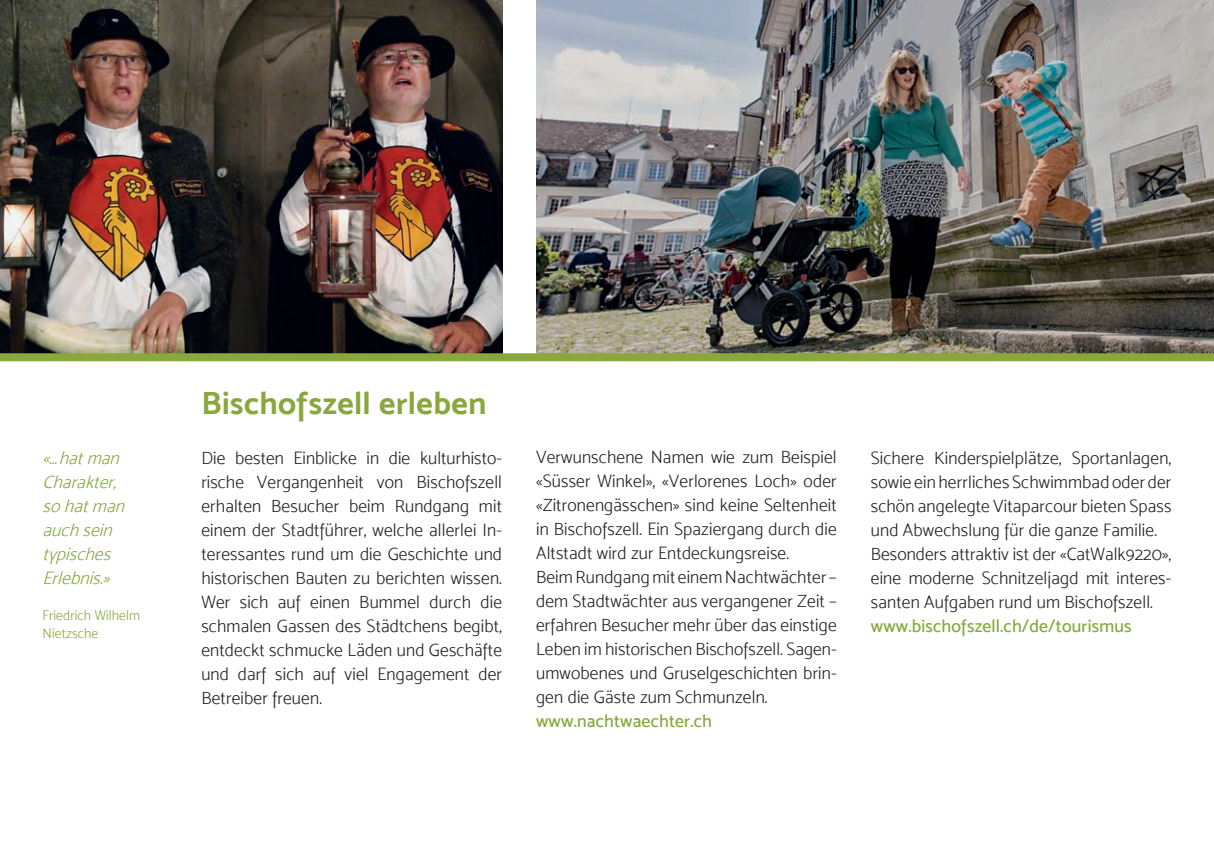
<style>
.page{position:relative;width:1214px;height:862px;background:#fff}
.page>*{position:absolute;margin:0;border:0;box-sizing:border-box;transform-origin:0 0}
.t1{font:32px "Mosk Bold 700";letter-spacing:.015em;color:#88a83d}
.t2{font:18px/24px "Mosk Light 300";letter-spacing:.01em;color:#231f20}
.t3{font:italic 18px/24px "Mosk Light 300";color:#88a83d}
.t4{font:18px "Mosk Medium 500";letter-spacing:.01em;color:#88a83d}
.t5{font:14px/18px "Mosk Light 300";letter-spacing:.01em;color:#88a83d}
</style>
<div class="page">
<img style="left:536px;top:0;width:677px;height:353px">
<img style="left:0;top:0;width:502px;height:353px">
<div style="left:0;top:353px;width:1213px;height:8px;background:#88a83d"></div>
<p class="t3" style="left:43px;top:445px;width:88px">«…hatman<br>Charakter, sohatman auchsein typisches<br>Erlebnis.»</p>
<p class="t5" style="left:43px;top:606px;width:99px">Friedrich Wilhelm<br>Nietzsche</p>
<h1 class="t1" style="left:201px;top:384px;width:286px">Bischofszell erleben</h1>
<p class="t2" style="left:201px;top:445px;width:302px;text-align:justify">Die besten Einblicke in die kulturhisto&shy;rische Vergangenheit von Bischofszell erhalten Besucher beim Rundgang mit einem der Stadtführer, welche allerlei In&shy;teressantes rund um die Geschichte und historischen Bauten zu berichten wissen.<br>Wer sich auf einen Bummel durch die schmalen Gassen des Städtchens begibt, entdeckt schmucke Läden und Geschäfte und darf sich auf viel Engagement der Betreiber freuen.</p>
<p class="t2" style="left:536px;top:445px;width:302px">Verwunschene Namen wie zum Beispiel «Süsser Winkel», «Verlorenes Loch» oder «Zitronengässchen» sind keine Seltenheit in Bischofszell. Ein Spaziergang durch die Altstadt wird zur Entdeckungsreise.<br>Beim Rundgang mit einem Nachtwächter – dem Stadtwächter aus vergangener Zeit – erfahren Besucher mehr über das einstige Leben im historischen Bischofszell. Sagen&shy;umwobenes und Gruselgeschichten brin&shy;gen die Gäste zum Schmunzeln.</p>
<p class="t4" style="left:536px;top:711px;width:177px">www.nachtwaechter.ch</p>
<p class="t2" style="left:870px;top:445px;width:302px">Sichere Kinderspielplätze, Sportanlagen, sowie ein herrliches Schwimmbad oder der schön angelegte Vitaparcour bieten Spass und Abwechslung für die ganze Familie.<br>Besonders attraktiv ist der «CatWalk9220», eine moderne Schnitzeljagd mit interes&shy;santen Aufgaben rund um Bischofszell.</p>
<p class="t4" style="left:870px;top:615px;width:262px">www.bischofszell.ch/de/tourismus</p>
</div>
